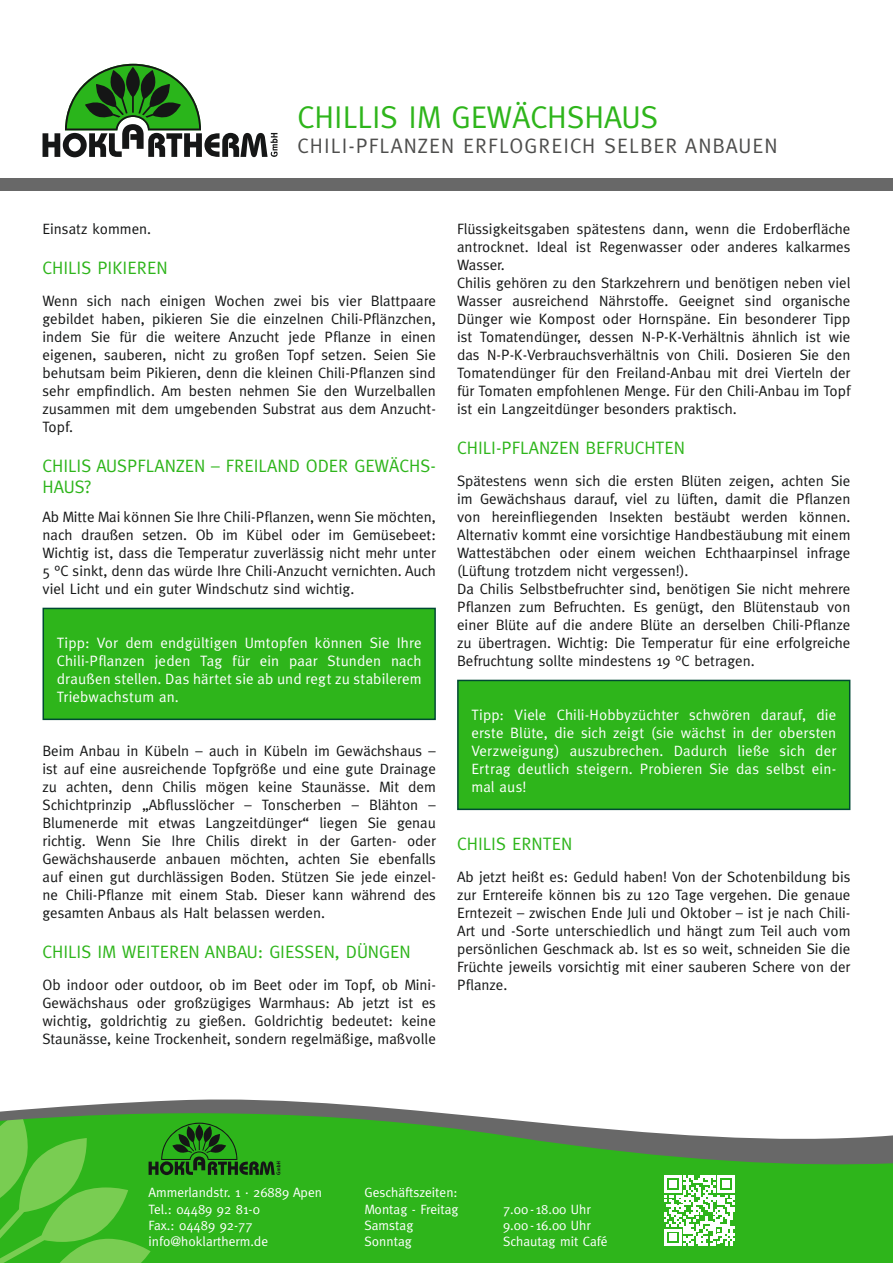
<style>
.page{position:relative;width:893px;height:1263px;background:#fff}
.page>*{position:absolute;margin:0;border:0;box-sizing:border-box;transform-origin:0 0}
.t1{font:31.5px "Meta Plus";color:#2eb51b}
.t2{font:21px "Meta Plus";letter-spacing:.05em;color:#4e4e4d}
.t3{font:18px/21.6px "Meta Plus";color:#2eb51b}
.t4{font:15px/18px "Meta Plus";color:#151616;text-align:justify}
.t5{font:15px/18px "Meta Plus";letter-spacing:.01em;color:#fff;text-align:justify}
.t6{font:13.5px/16.2px "Meta Plus";color:#fff}
</style>
<div class="page">
<div style="left:0;top:179px;width:893px;height:12px;background:#686868"></div>
<div style="left:280px;top:1167px;width:613px;height:96px;background:#2eb51b"></div>
<svg style="left:0;top:1099px;width:893px;height:68px"></svg>
<svg style="left:664px;top:1175px;width:71px;height:71px"></svg>
<div style="left:43px;top:608px;width:392px;height:111px;background:#2eb51b"></div>
<div style="left:43px;top:608px;width:393px;height:112px;border:2px solid #004933"></div>
<div style="left:458px;top:680px;width:392px;height:129px;background:#2eb51b"></div>
<div style="left:457px;top:680px;width:393px;height:130px;border:2px solid #004933"></div>
<svg style="left:43px;top:64px;width:235px;height:93px"></svg>
<svg style="left:0;top:1115px;width:280px;height:148px;background:#3fb228"></svg>
<h1 class="t1" style="left:298px;top:99px;width:362px">CHILLIS IM GEWÄCHSHAUS</h1>
<h2 class="t2" style="left:298px;top:134px;width:481px">CHILI-PFLANZEN ERFLOGREICH SELBER ANBAUEN</h2>
<p class="t4" style="left:43px;top:220px;width:110px">Einsatz kommen.</p>
<p class="t3" style="left:43px;top:256px;width:127px">CHILIS PIKIEREN</p>
<p class="t4" style="left:43px;top:292px;width:395px">Wenn sich nach einigen Wochen zwei bis vier Blattpaare gebildet haben, pikieren Sie die einzelnen Chili-Pflänzchen, indem Sie für die weitere Anzucht jede Pflanze in einen eigenen, sauberen, nicht zu großen Topf setzen. Seien Sie behutsam beim Pikieren, denn die kleinen Chili-Pflanzen sind sehr empfindlich. Am besten nehmen Sie den Wurzelballen zusammen mit dem umgebenden Substrat aus dem Anzucht-Topf.</p>
<p class="t3" style="left:43px;top:454px;width:395px">CHILIS AUSPFLANZEN – FREILAND ODER GEWÄCHS-<br>HAUS?</p>
<p class="t4" style="left:43px;top:508px;width:395px">Ab Mitte Mai können Sie Ihre Chili-Pflanzen, wenn Sie möchten, nach draußen setzen. Ob im Kübel oder im Gemüsebeet:<br>Wichtig ist, dass die Temperatur zuverlässig nicht mehr unter 5 °C sinkt, denn das würde Ihre Chili-Anzucht vernichten. Auch viel Licht und ein guter Windschutz sind wichtig.</p>
<p class="t5" style="left:57px;top:634px;width:366px">Tipp: Vor dem endgültigen Umtopfen können Sie Ihre Chili-Pflanzen jeden Tag für ein paar Stunden nach draußen stellen. Das härtet sie ab und regt zu stabilerem Triebwachstum an.</p>
<p class="t4" style="left:43px;top:742px;width:395px">Beim Anbau in Kübeln – auch in Kübeln im Gewächshaus – ist auf eine ausreichende Topfgröße und eine gute Drainage zu achten, denn Chilis mögen keine Staunässe. Mit dem Schichtprinzip „Abflusslöcher – Tonscherben – Blähton – Blumenerde mit etwas Langzeitdünger“ liegen Sie genau richtig. Wenn Sie Ihre Chilis direkt in der Garten- oder Gewächshauserde anbauen möchten, achten Sie ebenfalls auf einen gut durchlässigen Boden. Stützen Sie jede einzel&shy;ne Chili-Pflanze mit einem Stab. Dieser kann während des gesamten Anbaus als Halt belassen werden.</p>
<p class="t3" style="left:43px;top:940px;width:370px">CHILIS IM WEITEREN ANBAU: GIESSEN, DÜNGEN</p>
<p class="t4" style="left:43px;top:976px;width:395px">Ob indoor oder outdoor, ob im Beet oder im Topf, ob Mini-Gewächshaus oder großzügiges Warmhaus: Ab jetzt ist es wichtig, goldrichtig zu gießen. Goldrichtig bedeutet: keine Staunässe, keine Trockenheit, sondern regelmäßige, maßvolle</p>
<p class="t4" style="left:457px;top:220px;width:395px;text-align:left">Flüssigkeitsgaben spätestens dann, wenn die Erdoberfläche antrocknet. Ideal ist Regenwasser oder anderes kalkarmes Wasser.<br>Chilis gehören zu den Starkzehrern und benötigen neben viel Wasser ausreichend Nährstoffe. Geeignet sind organische Dünger wie Kompost oder Hornspäne. Ein besonderer Tipp ist Tomatendünger, dessen N-P-K-Verhältnis ähnlich ist wie das N-P-K-Verbrauchsverhältnis von Chili. Dosieren Sie den Tomatendünger für den Freiland-Anbau mit drei Vierteln der für Tomaten empfohlenen Menge. Für den Chili-Anbau im Topf ist ein Langzeitdünger besonders praktisch.</p>
<p class="t3" style="left:457px;top:436px;width:230px">CHILI-PFLANZEN BEFRUCHTEN</p>
<p class="t4" style="left:457px;top:472px;width:395px;text-align:left">Spätestens wenn sich die ersten Blüten zeigen, achten Sie im Gewächshaus darauf, viel zu lüften, damit die Pflanzen von hereinfliegenden Insekten bestäubt werden können.<br>Alternativ kommt eine vorsichtige Handbestäubung mit einem Wattestäbchen oder einem weichen Echthaarpinsel infrage (Lüftung trotzdem nicht vergessen!).<br>Da Chilis Selbstbefruchter sind, benötigen Sie nicht mehrere Pflanzen zum Befruchten. Es genügt, den Blütenstaub von einer Blüte auf die andere Blüte an derselben Chili-Pflanze zu übertragen. Wichtig: Die Temperatur für eine erfolgreiche Befruchtung sollte mindestens 19 °C betragen.</p>
<p class="t5" style="left:471px;top:706px;width:366px">Tipp: Viele Chili-Hobbyzüchter schwören darauf, die erste Blüte, die sich zeigt (sie wächst in der obersten Verzweigung) auszubrechen. Dadurch ließe sich der Ertrag deutlich steigern. Probieren Sie das selbst ein&shy;mal aus!</p>
<p class="t3" style="left:457px;top:832px;width:117px">CHILIS ERNTEN</p>
<p class="t4" style="left:457px;top:868px;width:395px">Ab jetzt heißt es: Geduld haben! Von der Schotenbildung bis zur Erntereife können bis zu 120 Tage vergehen. Die genaue Erntezeit – zwischen Ende Juli und Oktober – ist je nach Chili-Art und -Sorte unterschiedlich und hängt zum Teil auch vom persönlichen Geschmack ab. Ist es so weit, schneiden Sie die Früchte jeweils vorsichtig mit einer sauberen Schere von der Pflanze.</p>
<p class="t6" style="left:149px;top:1184px;width:175px">Ammerlandstr. 1 · 26889 Apen<br>Tel.: 04489 92 81-0<br>Fax.: 04489 92-77 info@hoklartherm.de</p>
<p class="t6" style="left:365px;top:1184px;width:96px">Geschäftszeiten:<br>Montag - Freitag</p>
<p class="t6" style="left:503px;top:1200px;width:89px">7.00 - 18.00 Uhr</p>
<p class="t6" style="left:365px;top:1217px;width:50px">Samstag</p>
<p class="t6" style="left:503px;top:1217px;width:89px">9.00 - 16.00 Uhr</p>
<p class="t6" style="left:365px;top:1233px;width:49px">Sonntag</p>
<p class="t6" style="left:503px;top:1233px;width:106px">Schautag mit Café</p>
</div>
